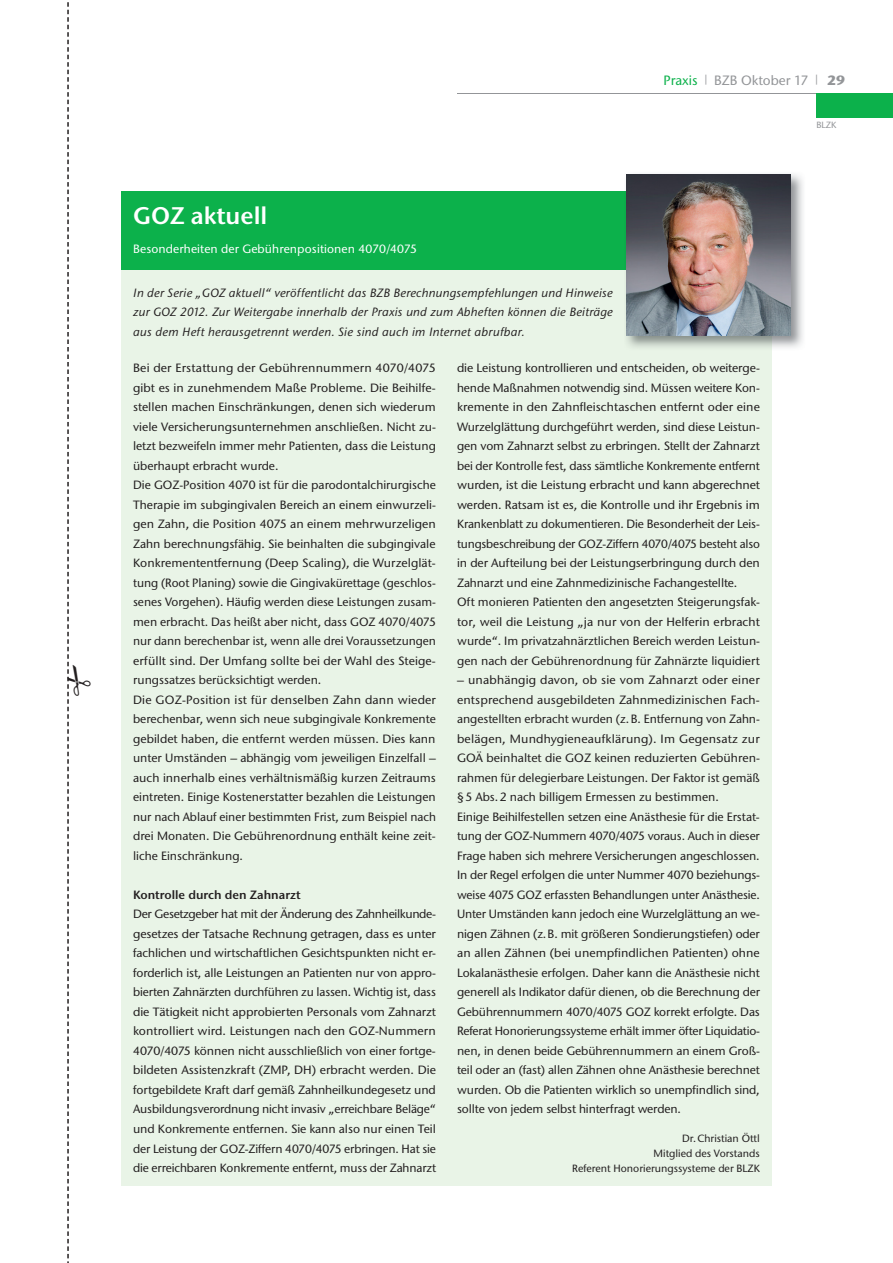
<style>
.page{position:relative;width:893px;height:1263px;background:#fff}
.page>*{position:absolute;margin:0;border:0;box-sizing:border-box;transform-origin:0 0}
.t1{font:600 24px "Stone Sans ITC Pro";color:#fff}
.t2{font:500 13.5px "Stone Sans ITC Std";color:#939598}
.t3{font:500 12px/19.5px "Stone Sans ITC Std";letter-spacing:-.005em;color:#231f20}
.t4{font:italic 500 12px/19.5px "Stone Sans ITC Std";letter-spacing:.02em;color:#231f20;text-align:justify}
.t5{font:500 12px "Stone Sans ITC Std";letter-spacing:.01em;color:#fff}
.t6{font:600 12px "Stone Sans ITC Pro";color:#231f20}
.t7{font:500 10.5px/15px "Stone Sans ITC Std";color:#231f20;text-align:right}
.t8{font:500 9px "Stone Sans ITC Std";color:#939598}
.s1{color:#0cb14b}
.s2{font-weight:700}
</style>
<div class="page">
<div style="left:121px;top:191px;width:651px;height:79px;background:#0cb14b"></div>
<div style="left:121px;top:270px;width:651px;height:916px;background:#e9f4e7"></div>
<img style="left:626px;top:174px;width:177px;height:174px">
<img style="left:626px;top:191px;width:146px;height:157px">
<img style="left:627px;top:174px;width:164px;height:162px">
<hr style="left:457px;top:94px;width:436px;height:1px;background:#939598">
<div style="left:816px;top:94px;width:77px;height:24px;background:#0cb14b"></div>
<svg style="left:67px;top:2px;width:2px;height:1261px"></svg>
<h1 class="t1" style="left:133px;top:206px;width:136px">GOZ aktuell</h1>
<p class="t5" style="left:133px;top:244px;width:285px">Besonderheiten der Gebührenpositionen 4070/4075</p>
<p class="t4" style="left:133px;top:284px;width:481px">In der Serie „GOZ aktuell“ veröffentlicht das BZB Berechnungsempfehlungen und Hin weise zur GOZ 2012. Zur Weitergabe innerhalb der Praxis und zum Abheften können die Beiträge aus dem Heft herausgetrennt werden. Sie sind auch im Internet abrufbar.</p>
<p class="t2" style="left:664px;top:75px;width:183px"><span class="s1">Praxis</span> <sup>|</sup> BZB Oktober 17 <sup>|</sup> <span class="s2">29</span></p>
<p class="t8" style="left:816px;top:121px;width:22px">BLZK</p>
<p class="t3" style="left:133px;top:360px;width:304px">Bei der Erstattung der Gebührennummern 4070/4075 gibt es in zunehmendem Maße Probleme. Die Beihilfe&shy;stellen machen Einschränkungen, denen sich wiederum viele Versicherungsunternehmen anschließen. Nicht zu&shy;letzt bezweifeln immer mehr Patienten, dass die Leistung überhaupt erbracht wurde.<br>Die GOZ-Position 4070 ist für die parodontalchirurgische Therapie im subgingivalen Bereich an einem einwurzeli&shy;gen Zahn, die Position 4075 an einem mehrwurzeligen Zahn berechnungsfähig. Sie beinhalten die subgingivale Konkremententfernung (Deep Scaling), die Wurzelglät&shy;tung (Root Planing) sowie die Gingivakürettage (geschlos&shy;senes Vorgehen). Häufig werden diese Leistungen zusam&shy;men erbracht. Das heißt aber nicht, dass GOZ 4070/4075 nur dann berechenbar ist, wenn alle drei Voraussetzungen erfüllt sind. Der Umfang sollte bei der Wahl des Steige&shy;rungssatzes berücksichtigt werden.<br>Die GOZ-Position ist für denselben Zahn dann wieder berechenbar, wenn sich neue subgingivale Konkremente gebildet haben, die entfernt werden müssen. Dies kann unter Umständen – abhängig vom jeweiligen Einzelfall – auch innerhalb eines verhältnismäßig kurzen Zeitraums eintreten. Einige Kostenerstatter bezahlen die Leistungen nur nach Ablauf einer bestimmten Frist, zum Beispiel nach drei Monaten. Die Gebührenordnung enthält keine zeit&shy;liche Einschränkung.</p>
<p class="t6" style="left:133px;top:890px;width:169px">Kontrolle durch den Zahnarzt</p>
<p class="t3" style="left:133px;top:906px;width:304px;text-align:justify">Der Gesetzgeber hat mit der Änderung des Zahnheilkunde&shy;gesetzes der Tatsache Rechnung getragen, dass es unter fachlichen und wirtschaftlichen Gesichtspunkten nicht er&shy;forderlich ist, alle Leistungen an Patienten nur von appro&shy;bierten Zahnärzten durchführen zu lassen. Wichtig ist, dass die Tätigkeit nicht approbierten Personals vom Zahnarzt kontrolliert wird. Leistungen nach den GOZ-Nummern 4070/4075 können nicht ausschließlich von einer fortge&shy;bildeten Assistenzkraft (ZMP, DH) erbracht werden. Die fortgebildete Kraft darf gemäß Zahnheilkundegesetz und Ausbildungsverordnung nicht invasiv „erreichbare Beläge“ und Konkremente entfernen. Sie kann also nur einen Teil der Leistung der GOZ-Ziffern 4070/4075 erbringen. Hat sie die erreichbaren Konkremente entfernt, muss der Zahnarzt</p>
<p class="t3" style="left:457px;top:360px;width:304px">die Leistung kontrollieren und entscheiden, ob weiterge&shy;hende Maßnahmen notwendig sind. Müssen weitere Kon&shy;kremente in den Zahnfleischtaschen entfernt oder eine Wurzelglättung durchgeführt werden, sind diese Leistun&shy;gen vom Zahnarzt selbst zu erbringen. Stellt der Zahnarzt bei der Kontrolle fest, dass sämtliche Konkremente entfernt wurden, ist die Leistung erbracht und kann abgerechnet werden. Ratsam ist es, die Kontrolle und ihr Ergebnis im Krankenblatt zu dokumentieren. Die Besonderheit der Leis&shy;tungsbeschreibung der GOZ-Ziffern 4070/4075 besteht also in der Aufteilung bei der Leistungserbringung durch den Zahnarzt und eine Zahnmedizinische Fachangestellte.<br>Oft monieren Patienten den angesetzten Steigerungsfak&shy;tor, weil die Leistung „ja nur von der Helferin erbracht wurde“. Im privatzahnärztlichen Bereich werden Leistun&shy;gen nach der Gebührenordnung für Zahnärzte liquidiert</p>
<p class="t3" style="left:457px;top:672px;width:304px">– unabhängig davon, ob sie vom Zahnarzt oder einer entsprechend ausgebildeten Zahnmedizinischen Fach&shy;angestellten erbracht wurden (z. B. Entfernung von Zahn&shy;belägen, Mundhygieneaufklärung). Im Gegensatz zur GOÄ beinhaltet die GOZ keinen reduzierten Gebühren&shy;rahmen für delegierbare Leistungen. Der Faktor ist gemäß § 5 Abs. 2 nach billigem Ermessen zu bestimmen.<br>Einige Beihilfestellen setzen eine Anästhesie für die Erstat&shy;tung der GOZ-Nummern 4070/4075 voraus. Auch in dieser Frage haben sich mehrere Versicherungen angeschlossen.<br>In der Regel erfolgen die unter Nummer 4070 beziehungs&shy;weise 4075 GOZ erfassten Behandlungen unter Anästhesie.<br>Unter Umständen kann jedoch eine Wurzelglättung an we&shy;nigen Zähnen (z. B. mit größeren Sondierungstiefen) oder an allen Zähnen (bei unempfindlichen Patienten) ohne Lokalanästhesie erfolgen. Daher kann die Anästhesie nicht generell als Indikator dafür dienen, ob die Berechnung der Gebührennummern 4070/4075 GOZ korrekt erfolgte. Das Referat Honorierungssysteme erhält immer öfter Liquidatio&shy;nen, in denen beide Gebührennummern an einem Groß&shy;teil oder an (fast) allen Zähnen ohne Anästhesie berechnet wurden. Ob die Patienten wirklich so unempfindlich sind, sollte von jedem selbst hinterfragt werden.</p>
<p class="t7" style="left:572px;top:1132px;width:189px">Dr. Christian Öttl<br>Mitglied des Vorstands<br>Referent Honorierungssysteme der BLZK</p>
</div>
